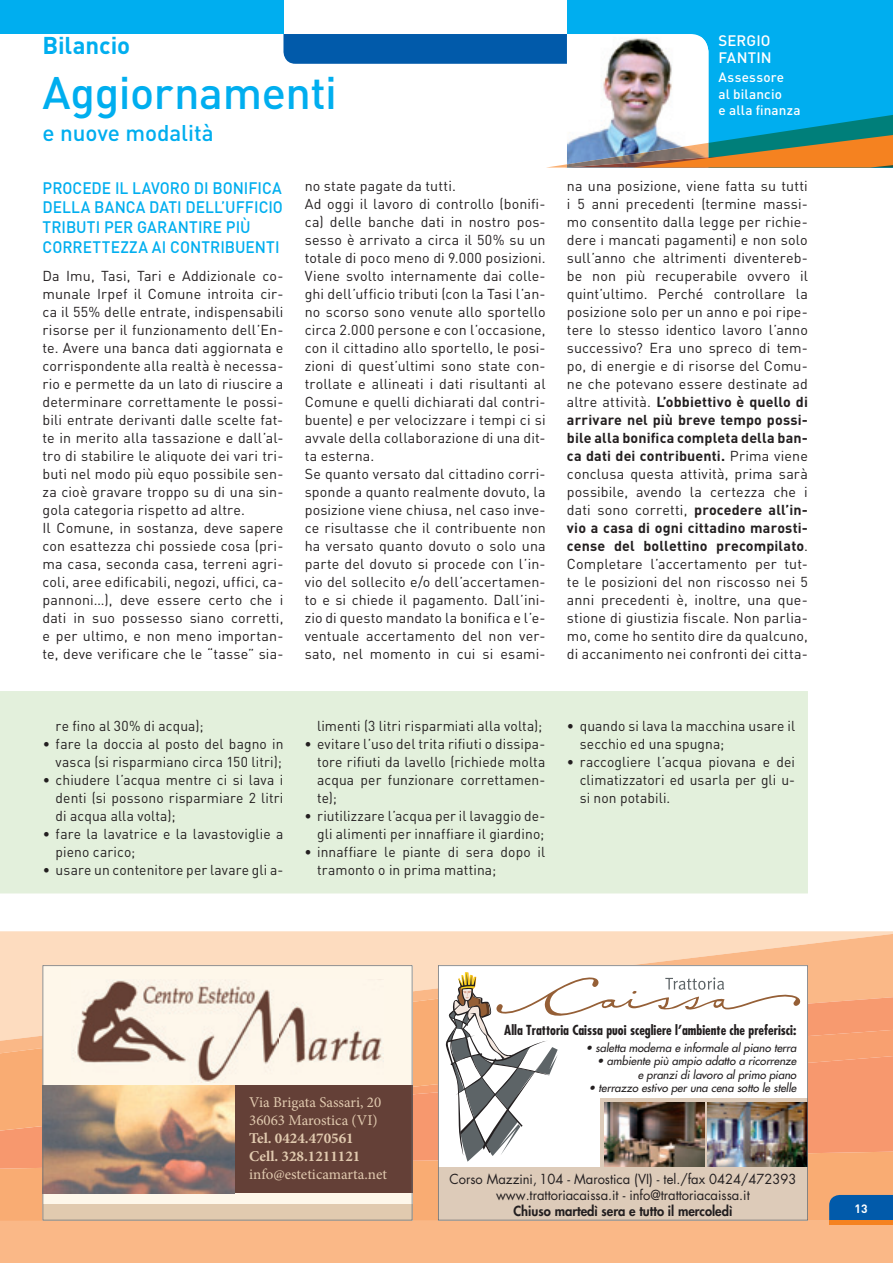
<style>
.page{position:relative;width:893px;height:1263px;background:#fff}
.page>*{position:absolute;margin:0;border:0;box-sizing:border-box;transform-origin:0 0}
.t1{font:500 45px "DIN";letter-spacing:-.01em;color:#00aeef}
.t2{font:700 24px "DIN";letter-spacing:-.005em;color:#00aeef}
.t3{font:500 22.5px "DIN";letter-spacing:-.005em;color:#00aeef}
.t4{font:500 16.5px/19.8px "DIN";letter-spacing:.005em;color:#00aeef;scale:.94 1}
.t5{font:15px/18px "Minion Pro";color:#e1caaf}
.t6{font:700 15px/18px "Minion Pro";color:#e1caaf}
.t7{font:500 15px/16.5px "DIN";letter-spacing:.005em;color:#fff}
.t8{font:14.25px/18px "DIN";letter-spacing:.01em;color:#231f20}
.t9{font:13.5px/16.2px "Futura";color:#231f20;text-align:center;scale:.96 1}
.t10{font:700 condensed 13.5px "Futura";color:#231f20}
.t11{font:800 13.5px "Futura";color:#231f20;scale:.96 1}
.t12{font:500 13.5px/16.2px "DIN";letter-spacing:.01em;color:#fff}
.t13{font:700 12px "DIN";color:#fff}
.t14{font:italic 11.25px/13.5px "Futura";color:#231f20;text-align:right}
.s1{font-weight:700}
</style>
<div class="page">
<svg style="left:0;top:931px;width:893px;height:3px;background:#fcdfc5"></svg>
<svg style="left:0;top:934px;width:893px;height:43px;background:#fcd6b6"></svg>
<div style="left:0;top:1221px;width:893px;height:42px;background:#fab887"></div>
<svg style="left:0;top:1169px;width:893px;height:52px;background:#efaa76"></svg>
<svg style="left:0;top:1130px;width:893px;height:39px;background:#f59e70"></svg>
<svg style="left:0;top:977px;width:43px;height:153px;background:#f8bf93"></svg>
<div style="left:829px;top:1195px;width:64px;height:25px;background:#015aaa"></div>
<div style="left:829px;top:1220px;width:64px;height:5px;background:#f58220"></div>
<div style="left:0;top:0;width:283px;height:34px;background:#00aeef"></div>
<div style="left:567px;top:0;width:326px;height:168px;background:#00aeef"></div>
<svg style="left:283px;top:34px;width:610px;height:134px"></svg>
<div style="left:0;top:691px;width:808px;height:202px;background:#e3f0dc"></div>
<svg style="left:43px;top:965px;width:369px;height:255px;background:#bea99b"></svg>
<svg style="left:412px;top:972px;width:481px;height:190px;background:#f7a174"></svg>
<svg style="left:438px;top:965px;width:370px;height:255px"></svg>
<h2 class="t2" style="left:43px;top:30px;width:89px">Bilancio</h2>
<h1 class="t1" style="left:43px;top:64px;width:296px">Aggiornamenti</h1>
<h3 class="t3" style="left:43px;top:118px;width:173px">e nuove modalità</h3>
<p class="t7" style="left:719px;top:32px;width:55px">SERGIO<br>FANTIN</p>
<p class="t12" style="left:719px;top:69px;width:83px">Assessore<br>al bilancio<br>e alla finanza</p>
<p class="t4" style="left:43px;top:177px;width:257px">PROCEDE IL LAVORO DI BONIFICA<br>DELLA BANCA DATI DELL’UFFICIO<br>TRIBUTI PER GARANTIRE PIÙ<br>CORRETTEZZA AI CONTRIBUENTI</p>
<p class="t8" style="left:43px;top:267px;width:242px">Da Imu, Tasi, Tari e Addizionale co&shy;munale Irpef il Comune introita cir&shy;ca il 55% delle entrate, indispensabili risorse per il funzionamento dell’En&shy;te. Avere una banca dati aggiornata e corrispondente alla realtà è necessa&shy;rio e permette da un lato di riuscire a determinare correttamente le possi&shy;bili entrate derivanti dalle scelte fat&shy;te in merito alla tassazione e dall’al&shy;tro di stabilire le aliquote dei vari tri&shy;buti nel modo più equo possibile sen&shy;za cioè gravare troppo su di una sin&shy;gola categoria rispetto ad altre.<br>Il Comune, in sostanza, deve sapere con esattezza chi possiede cosa (pri&shy;ma casa, seconda casa, terreni agri&shy;coli, aree edificabili, negozi, uffici, ca&shy;pannoni…), deve essere certo che i dati in suo possesso siano corretti, e per ultimo, e non meno importan&shy;te, deve verificare che le “tasse” sia-</p>
<p class="t8" style="left:305px;top:177px;width:242px">no state pagate da tutti.<br>Ad oggi il lavoro di controllo (bonifi&shy;ca) delle banche dati in nostro pos&shy;sesso è arrivato a circa il 50% su un totale di poco meno di 9.000 posizioni.<br>Viene svolto internamente dai colle&shy;ghi dell’ufficio tributi (con la Tasi l’an&shy;no scorso sono venute allo sportello circa 2.000 persone e con l’occasione, con il cittadino allo sportello, le posi&shy;zioni di quest’ultimi sono state con&shy;trollate e allineati i dati risultanti al Comune e quelli dichiarati dal contri&shy;buente) e per velocizzare i tempi ci si avvale della collaborazione di una dit&shy;ta esterna.<br>Se quanto versato dal cittadino corri&shy;sponde a quanto realmente dovuto, la posizione viene chiusa, nel caso inve&shy;ce risultasse che il contribuente non ha versato quanto dovuto o solo una parte del dovuto si procede con l’in&shy;vio del sollecito e/o dell’accertamen&shy;to e si chiede il pagamento. Dall’ini&shy;zio di questo mandato la bonifica e l’e&shy;ventuale accertamento del non ver&shy;sato, nel momento in cui si esami-</p>
<p class="t8" style="left:567px;top:177px;width:242px;text-align:justify">na una posizione, viene fatta su tutti i 5 anni precedenti (termine massi&shy;mo consentito dalla legge per richie&shy;dere i mancati pagamenti) e non solo sull’anno che altrimenti diventereb&shy;be non più recuperabile ovvero il quint’ultimo. Perché controllare la posizione solo per un anno e poi ripe&shy;tere lo stesso identico lavoro l’anno successivo? Era uno spreco di tem&shy;po, di energie e di risorse del Comu&shy;ne che potevano essere destinate ad altre attività. <span class="s1">L’obbiettivo è quello di arrivare nel più breve tempo possi&shy;bile alla bonifica completa della ban&shy;ca dati dei contribuenti.</span> Prima viene conclusa questa attività, prima sarà possibile, avendo la certezza che i dati sono corretti, <span class="s1">procedere all’in&shy;vio a casa di ogni cittadino marosti&shy;cense del bollettino precompilato</span>.<br>Completare l’accertamento per tut&shy;te le posizioni del non riscosso nei 5 anni precedenti è, inoltre, una que&shy;stione di giustizia fiscale. Non parlia&shy;mo, come ho sentito dire da qualcuno, di accanimento nei confronti dei citta-</p>
<p class="t8" style="left:56px;top:717px;width:149px">re fino al 30% di acqua);</p>
<p class="t8" style="left:43px;top:735px;width:242px;text-align:right">• fare la doccia al posto del bagno in vasca (si risparmiano circa 150 litri);</p>
<p class="t8" style="left:56px;top:771px;width:229px;text-align:justify;text-indent:-13px">• chiudere l’acqua mentre ci si lava i denti (si possono risparmiare 2 litri di acqua alla volta);</p>
<p class="t8" style="left:56px;top:825px;width:229px;text-indent:-13px">• fare la lavatrice e la lavastoviglie a pieno carico;</p>
<p class="t8" style="left:43px;top:861px;width:242px">• usare un contenitore per lavare gli a-</p>
<p class="t8" style="left:317px;top:717px;width:227px">limenti (3 litri risparmiati alla volta);</p>
<p class="t8" style="left:317px;top:735px;width:230px;text-align:justify;text-indent:-13px">• evitare l’uso del trita rifiuti o dissipa&shy;tore rifiuti da lavello (richiede molta acqua per funzionare correttamen&shy;te);</p>
<p class="t8" style="left:304px;top:807px;width:242px;text-align:right">• riutilizzare l’acqua per il lavaggio de&shy;gli alimenti per innaffiare il giardino;</p>
<p class="t8" style="left:317px;top:843px;width:230px;text-indent:-13px">• innaffiare le piante di sera dopo il tramonto o in prima mattina;</p>
<p class="t8" style="left:580px;top:717px;width:217px;text-indent:-13px">• quando si lava la macchina usare il secchio ed una spugna;</p>
<p class="t8" style="left:580px;top:753px;width:217px;text-align:justify;text-indent:-13px">• raccogliere l’acqua piovana e dei climatizzatori ed usarla per gli u&shy;si non potabili.</p>
<p class="t10" style="left:504px;top:1021px;width:294px">Alla Trattoria Caissa puoi scegliere l’ambiente che preferisci:</p>
<p class="t14" style="left:586px;top:1041px;width:212px">• saletta moderna e informale al piano terra</p>
<p class="t14" style="left:597px;top:1054px;width:201px">• ambiente più ampio adatto a ricorrenze e pranzi di lavoro al primo piano</p>
<p class="t14" style="left:589px;top:1081px;width:209px">• terrazzo estivo per una cena sotto le stelle</p>
<p class="t5" style="left:249px;top:1093px;width:134px">Via Brigata Sassari, 20<br>36063 Marostica (VI)</p>
<p class="t6" style="left:249px;top:1129px;width:113px">Tel. 0424.470561<br>Cell. 328.1211121</p>
<p class="t5" style="left:249px;top:1165px;width:139px">info@esteticamarta.net</p>
<p class="t9" style="left:449px;top:1170px;width:363px">Corso Mazzini, 104 - Marostica (VI) - tel./fax 0424/472393 www.trattoriacaissa.it - info@trattoriacaissa.it</p>
<p class="t11" style="left:513px;top:1202px;width:229px">Chiuso martedì sera e tutto il mercoledì</p>
<p class="t13" style="left:855px;top:1201px;width:15px">13</p>
</div>
